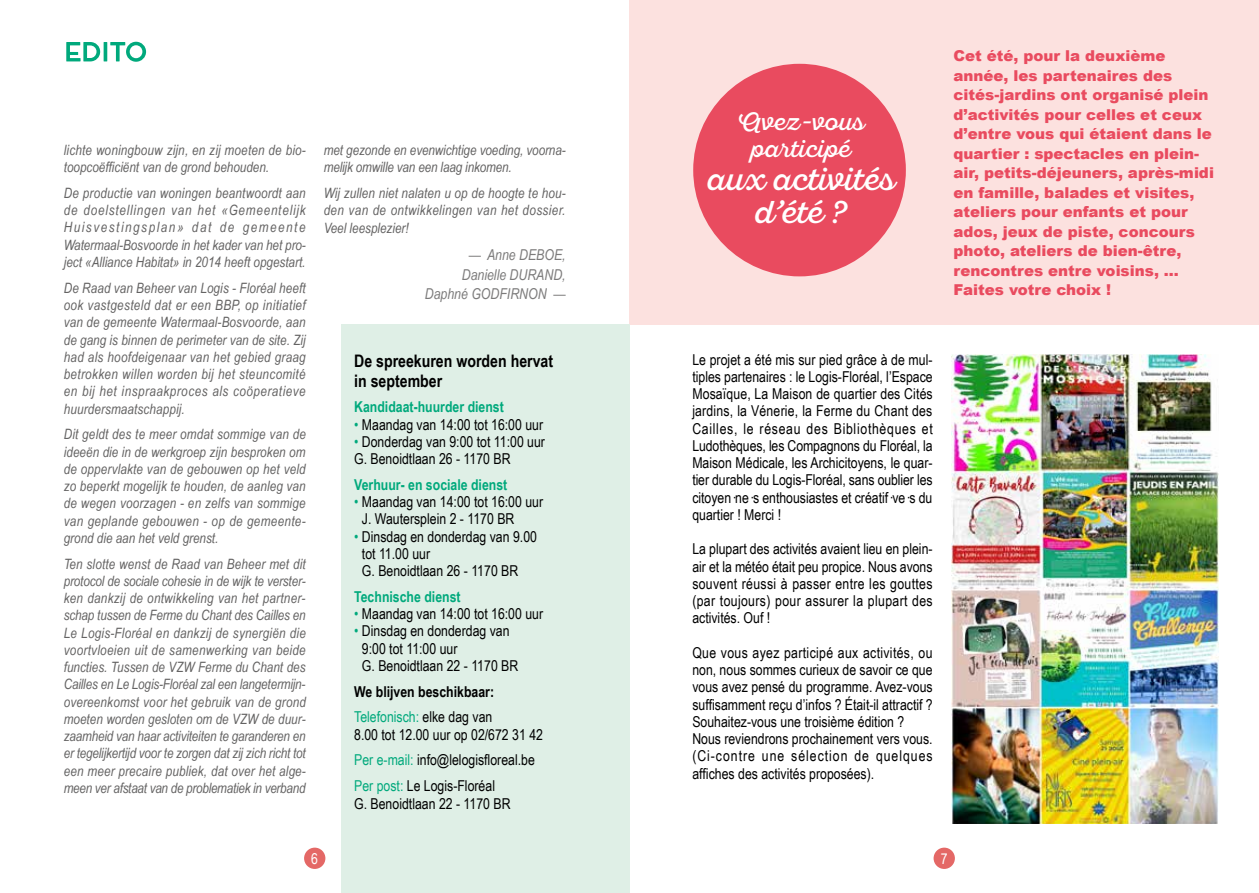
<style>
.page{position:relative;width:1259px;height:893px;background:#fff}
.page>*{position:absolute;margin:0;border:0;box-sizing:border-box;transform-origin:0 0}
.t1{font:31.5px/33px "Sant Elia Script Alt";color:#fff;text-align:center}
.t2{font:24px/27px "Sant Elia Script Alt";color:#fff;text-align:center}
.t3{font:700 17.25px/19.5px "Arial Narrow";color:#000}
.t4{font:15px/17.2px "Arial Narrow";color:#000}
.t5{font:900 15px/19.5px "Arial";color:#e94b5f}
.t6{font:700 15px "Arial Narrow";color:#00a97c}
.t7{font:700 15px/25.8px "Arial Narrow";color:#000}
.t8{font:italic 15px/19.5px "Arial Narrow";color:#7c7b7b;text-align:right}
.t9{font:15px "Arial Narrow";color:#fff}
.t10{font:italic 14.25px/17.2px "Arial Narrow";color:#646363;text-align:justify}
.s1{color:#00a97c}
.s2{font-weight:400;color:#00a97c}
.s3{font-weight:400}
</style>
<div class="page">
<div style="left:304px;top:848px;width:21px;height:21px;background:#e46866;border-radius:50%"></div>
<div style="left:933px;top:848px;width:22px;height:21px;background:#e46866;border-radius:50%"></div>
<svg style="left:66px;top:42px;width:80px;height:20px"></svg>
<div style="left:629px;top:0;width:630px;height:324px;background:#fce1df"></div>
<div style="left:693px;top:64px;width:213px;height:212px;background:#e94b5f;border-radius:50%"></div>
<img style="left:951px;top:354px;width:267px;height:470px">
<div style="left:341px;top:324px;width:288px;height:569px;background:#dfefe6"></div>
<p class="t10" style="left:64px;top:141px;width:243px">lichte woningbouw zijn, en zij moeten de bio&shy;toopcoëfficiënt van de grond behouden.</p>
<p class="t10" style="left:64px;top:184px;width:243px">De productie van woningen beantwoordt aan de doelstellingen van het «Gemeentelijk Huisvestingsplan» dat de gemeente Watermaal-Bosvoorde in het kader van het pro&shy;ject «Alliance Habitat» in 2014 heeft opgestart.</p>
<p class="t10" style="left:64px;top:279px;width:243px">De Raad van Beheer van Logis - Floréal heeft ook vastgesteld dat er een BBP, op initiatief van de gemeente Watermaal-Bosvoorde, aan de gang is binnen de perimeter van de site. Zij had als hoofdeigenaar van het gebied graag betrokken willen worden bij het steuncomité en bij het inspraakproces als coöperatieve huurdersmaatschappij.</p>
<p class="t10" style="left:64px;top:426px;width:244px">Dit geldt des te meer omdat sommige van de ideeën die in de werkgroep zijn besproken om de oppervlakte van de gebouwen op het veld zo beperkt mogelijk te houden, de aanleg van de wegen voorzagen - en zelfs van sommige van geplande gebouwen - op de gemeente&shy;grond die aan het veld grenst.</p>
<p class="t10" style="left:64px;top:555px;width:244px">Ten slotte wenst de Raad van Beheer met dit protocol de sociale cohesie in de wijk te verster&shy;ken dankzij de ontwikkeling van het partner&shy;schap tussen de Ferme du Chant des Cailles en Le Logis-Floréal en dankzij de synergiën die voortvloeien uit de samenwerking van beide functies. Tussen de VZW Ferme du Chant des Cailles en Le Logis-Floréal zal een langetermijn&shy;overeenkomst voor het gebruik van de grond moeten worden gesloten om de VZW de duur&shy;zaamheid van haar activiteiten te garanderen en er tegelijkertijd voor te zorgen dat zij zich richt tot een meer precaire publiek, dat over het alge&shy;meen ver afstaat van de problematiek in verband</p>
<p class="t10" style="left:324px;top:141px;width:243px">met gezonde en evenwichtige voeding, voorna&shy;melijk omwille van een laag inkomen.</p>
<p class="t10" style="left:324px;top:184px;width:243px">Wij zullen niet nalaten u op de hoogte te hou&shy;den van de ontwikkelingen van het dossier.<br>Veel leesplezier!</p>
<p class="t8" style="left:425px;top:245px;width:142px">— Anne DEBOE,<br>Danielle DURAND,<br>Daphné GODFIRNON —</p>
<p class="t3" style="left:354px;top:351px;width:200px">De spreekuren worden hervat in september</p>
<p class="t6" style="left:354px;top:398px;width:151px">Kandidaat-huurder dienst</p>
<p class="t4" style="left:354px;top:416px;width:190px"><span class="s1">•</span> Maandag van 14:00 tot 16:00 uur</p>
<p class="t4" style="left:354px;top:433px;width:192px"><span class="s1">•</span> Donderdag van 9:00 tot 11:00 uur<br>G. Benoidtlaan 26 - 1170 BR</p>
<p class="t6" style="left:354px;top:476px;width:155px">Verhuur- en sociale dienst</p>
<p class="t4" style="left:362px;top:493px;width:183px;text-indent:-8px"><span class="s1">•</span> Maandag van 14:00 tot 16:00 uur<br>J. Wautersplein 2 - 1170 BR</p>
<p class="t4" style="left:362px;top:528px;width:177px;text-indent:-8px"><span class="s1">•</span> Dinsdag en donderdag van 9.00 tot 11.00 uur<br>G. Benoidtlaan 26 - 1170 BR</p>
<p class="t6" style="left:354px;top:588px;width:108px">Technische dienst</p>
<p class="t4" style="left:354px;top:605px;width:190px"><span class="s1">•</span> Maandag van 14:00 tot 16:00 uur</p>
<p class="t4" style="left:362px;top:622px;width:158px;text-indent:-8px"><span class="s1">•</span> Dinsdag en donderdag van<br>9:00 tot 11:00 uur<br>G. Benoidtlaan 22 - 1170 BR</p>
<p class="t7" style="left:354px;top:678px;width:141px">We blijven beschikbaar:<br><span class="s2">Telefonisch:</span> <span class="s3">elke dag van</span></p>
<p class="t4" style="left:354px;top:721px;width:190px;line-height:25.8px">8.00 tot 12.00 uur op 02/672 31 42<br><span class="s1">Per e-mail:</span> info@lelogisfloreal.be<br><span class="s1">Per post:</span> Le Logis-Floréal</p>
<p class="t4" style="left:354px;top:794px;width:158px">G. Benoidtlaan 22 - 1170 BR</p>
<h2 class="t2" style="left:737px;top:108px;width:128px">Avez-vous participé</h2>
<h1 class="t1" style="left:707px;top:162px;width:189px">aux activités d’été ?</h1>
<p class="t5" style="left:953px;top:46px;width:262px">Cet été, pour la deuxième année, les partenaires des cités-jardins ont organisé plein d’activités pour celles et ceux d’entre vous qui étaient dans le quartier : spectacles en plein&shy;air, petits-déjeuners, après-midi en famille, balades et visites, ateliers pour enfants et pour ados, jeux de piste, concours photo, ateliers de bien-être, rencontres entre voisins, …<br>Faites votre choix !</p>
<p class="t4" style="left:692px;top:351px;width:242px;text-align:justify">Le projet a été mis sur pied grâce à de mul&shy;tiples partenaires : le Logis-Floréal, l’Espace Mosaïque, La Maison de quartier des Cités jardins, la Vénerie, la Ferme du Chant des Cailles, le réseau des Bibliothèques et Ludothèques, les Compagnons du Floréal, la Maison Médicale, les Archicitoyens, le quar&shy;tier durable du Logis-Floréal, sans oublier les citoyen·ne·s enthousiastes et créatif·ve·s du quartier ! Merci !</p>
<p class="t4" style="left:692px;top:540px;width:242px;text-align:justify">La plupart des activités avaient lieu en plein&shy;air et la météo était peu propice. Nous avons souvent réussi à passer entre les gouttes (par toujours) pour assurer la plupart des activités. Ouf !</p>
<p class="t4" style="left:692px;top:644px;width:242px">Que vous ayez participé aux activités, ou non, nous sommes curieux de savoir ce que vous avez pensé du programme. Avez-vous suffisamment reçu d’infos ? Était-il attractif ?<br>Souhaitez-vous une troisième édition ?<br>Nous reviendrons prochainement vers vous. (Ci-contre une sélection de quelques affiches des activités proposées).</p>
<p class="t9" style="left:311px;top:850px;width:8px">6</p>
<p class="t9" style="left:941px;top:850px;width:8px">7</p>
</div>
